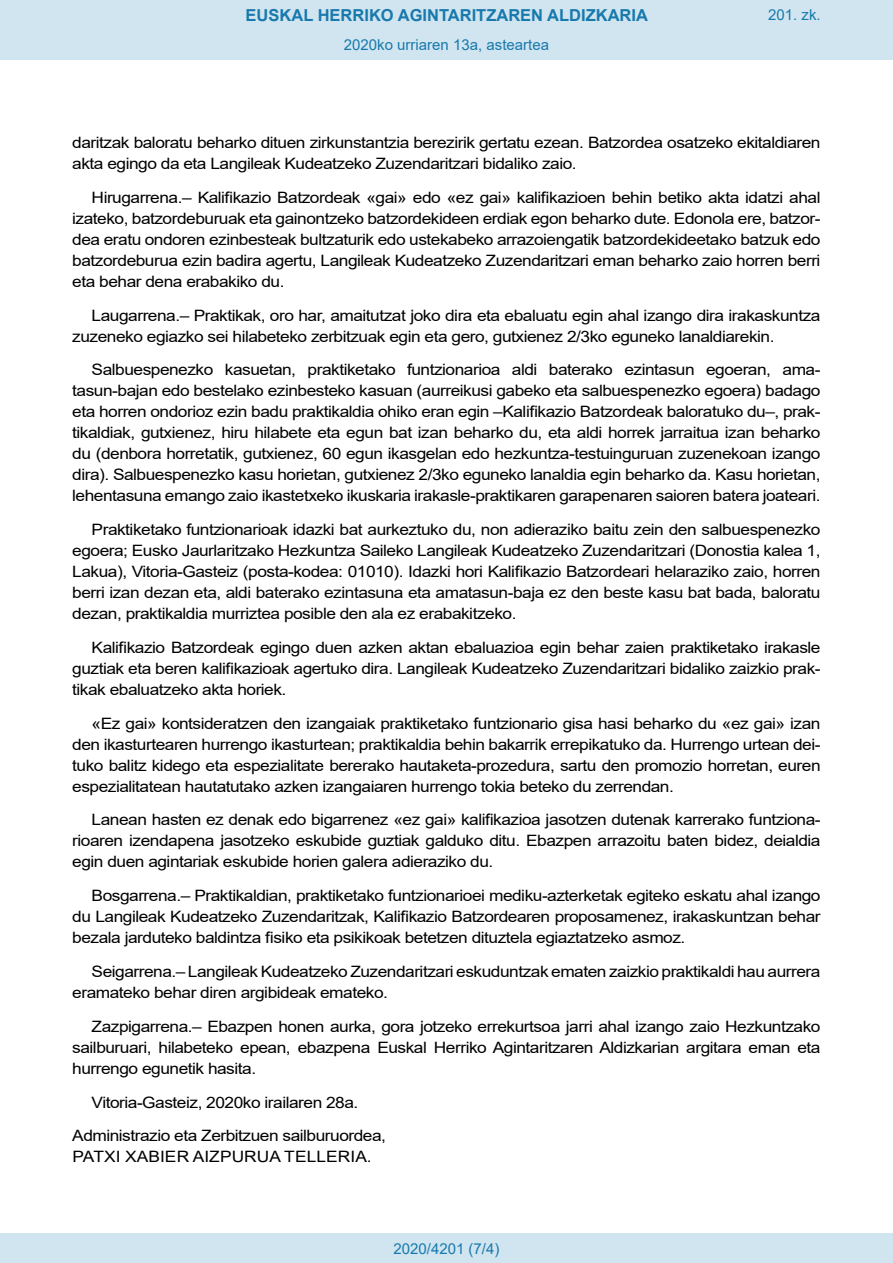
<style>
.page{position:relative;width:893px;height:1263px;background:#fff}
.page>*{position:absolute;margin:0;border:0;box-sizing:border-box;transform-origin:0 0}
.t1{font:700 16.5px "Arial";color:#1879ad}
.BOPVDetalle{font:15.6px/21px "Arial";letter-spacing:-.03em;color:#000;text-align:justify;scale:1.11 1}
.BOPVFirmaPuesto{font:15.6px "Arial";letter-spacing:-.03em;color:#000;scale:1.11 1}
.BOPVFirmaLugFec{font:15.6px "Arial";letter-spacing:-.03em;color:#000;scale:1.11 1}
.BOPVFirmaNombre{font:15.6px "Arial";letter-spacing:.005em;color:#000;scale:1.11 1}
.Paginacion_Centro{font:15px "Arial";color:#1879ad}
</style>
<div class="page">
<div style="left:0;top:0;width:893px;height:60px;background:#d0e5f0"></div>
<div style="left:0;top:1233px;width:893px;height:30px;background:#d0e5f0"></div>
<p class="t1" style="left:246px;top:3px;width:404px">EUSKAL HERRIKO AGINTARITZAREN ALDIZKARIA</p>
<p class="Paginacion_Centro" style="left:344px;top:35px;width:207px">2020ko urriaren 13a, asteartea</p>
<p class="Paginacion_Centro" style="left:768px;top:5px;width:54px">201. zk.</p>
<p class="BOPVDetalle" style="left:72px;top:132px;width:676px">daritzak baloratu beharko dituen zirkunstantzia berezirik gertatu ezean. Batzordea osatzeko ekitaldiaren akta egingo da eta Langileak Kudeatzeko Zuzendaritzari bidaliko zaio.</p>
<p class="BOPVDetalle" style="left:72px;top:187px;width:676px;text-indent:19px">Hirugarrena.– Kalifikazio Batzordeak «gai» edo «ez gai» kalifikazioen behin betiko akta idatzi ahal izateko, batzordeburuak eta gainontzeko batzordekideen erdiak egon beharko dute. Edonola ere, batzor&shy;dea eratu ondoren ezinbesteak bultzaturik edo ustekabeko arrazoiengatik batzordekideetako batzuk edo batzordeburua ezin badira agertu, Langileak Kudeatzeko Zuzendaritzari eman beharko zaio horren berri eta behar dena erabakiko du.</p>
<p class="BOPVDetalle" style="left:72px;top:305px;width:676px;text-indent:19px">Laugarrena.– Praktikak, oro har, amaitutzat joko dira eta ebaluatu egin ahal izango dira irakaskuntza zuzeneko egiazko sei hilabeteko zerbitzuak egin eta gero, gutxienez 2/3ko eguneko lanaldiarekin.</p>
<p class="BOPVDetalle" style="left:72px;top:359px;width:676px;text-indent:19px">Salbuespenezko kasuetan, praktiketako funtzionarioa aldi baterako ezintasun egoeran, ama&shy;tasun-bajan edo bestelako ezinbesteko kasuan (aurreikusi gabeko eta salbuespenezko egoera) badago eta horren ondorioz ezin badu praktikaldia ohiko eran egin –Kalifikazio Batzordeak baloratuko du–, prak&shy;tikaldiak, gutxienez, hiru hilabete eta egun bat izan beharko du, eta aldi horrek jarraitua izan beharko du (denbora horretatik, gutxienez, 60 egun ikasgelan edo hezkuntza-testuinguruan zuzenekoan izango dira). Salbuespenezko kasu horietan, gutxienez 2/3ko eguneko lanaldia egin beharko da. Kasu horietan, lehentasuna emango zaio ikastetxeko ikuskaria irakasle-praktikaren garapenaren saioren batera joateari.</p>
<p class="BOPVDetalle" style="left:72px;top:519px;width:676px;text-indent:19px">Praktiketako funtzionarioak idazki bat aurkeztuko du, non adieraziko baitu zein den salbuespenezko egoera; Eusko Jaurlaritzako Hezkuntza Saileko Langileak Kudeatzeko Zuzendaritzari (Donostia kalea 1, Lakua), Vitoria-Gasteiz (posta-kodea: 01010). Idazki hori Kalifikazio Batzordeari helaraziko zaio, horren berri izan dezan eta, aldi baterako ezintasuna eta amatasun-baja ez den beste kasu bat bada, baloratu dezan, praktikaldia murriztea posible den ala ez erabakitzeko.</p>
<p class="BOPVDetalle" style="left:72px;top:637px;width:676px;text-indent:19px">Kalifikazio Batzordeak egingo duen azken aktan ebaluazioa egin behar zaien praktiketako irakasle guztiak eta beren kalifikazioak agertuko dira. Langileak Kudeatzeko Zuzendaritzari bidaliko zaizkio prak&shy;tikak ebaluatzeko akta horiek.</p>
<p class="BOPVDetalle" style="left:72px;top:713px;width:676px;text-indent:19px">«Ez gai» kontsideratzen den izangaiak praktiketako funtzionario gisa hasi beharko du «ez gai» izan den ikasturtearen hurrengo ikasturtean; praktikaldia behin bakarrik errepikatuko da. Hurrengo urtean dei&shy;tuko balitz kidego eta espezialitate bererako hautaketa-prozedura, sartu den promozio horretan, euren espezialitatean hautatutako azken izangaiaren hurrengo tokia beteko du zerrendan.</p>
<p class="BOPVDetalle" style="left:72px;top:809px;width:676px;text-indent:19px">Lanean hasten ez denak edo bigarrenez «ez gai» kalifikazioa jasotzen dutenak karrerako funtziona&shy;rioaren izendapena jasotzeko eskubide guztiak galduko ditu. Ebazpen arrazoitu baten bidez, deialdia egin duen agintariak eskubide horien galera adieraziko du.</p>
<p class="BOPVDetalle" style="left:72px;top:885px;width:676px;text-indent:19px">Bosgarrena.– Praktikaldian, praktiketako funtzionarioei mediku-azterketak egiteko eskatu ahal izango du Langileak Kudeatzeko Zuzendaritzak, Kalifikazio Batzordearen proposamenez, irakaskuntzan behar bezala jarduteko baldintza fisiko eta psikikoak betetzen dituztela egiaztatzeko asmoz.</p>
<p class="BOPVDetalle" style="left:72px;top:961px;width:675px;text-indent:19px">Seigarrena.– Langileak Kudeatzeko Zuzendaritzari eskuduntzak ematen zaizkio praktikaldi hau aurrera eramateko behar diren argibideak emateko.</p>
<p class="BOPVDetalle" style="left:72px;top:1016px;width:676px;text-indent:19px">Zazpigarrena.– Ebazpen honen aurka, gora jotzeko errekurtsoa jarri ahal izango zaio Hezkuntzako sailburuari, hilabeteko epean, ebazpena Euskal Herriko Agintaritzaren Aldizkarian argitara eman eta hurrengo egunetik hasita.</p>
<p class="BOPVFirmaLugFec" style="left:92px;top:1091px;width:242px">Vitoria-Gasteiz, 2020ko irailaren 28a.</p>
<p class="BOPVFirmaPuesto" style="left:72px;top:1125px;width:284px">Administrazio eta Zerbitzuen sailburuordea,</p>
<p class="BOPVFirmaNombre" style="left:73px;top:1146px;width:271px">PATXI XABIER AIZPURUA TELLERIA.</p>
<p class="Paginacion_Centro" style="left:393px;top:1238px;width:107px">2020/4201 (7/4)</p>
</div>
